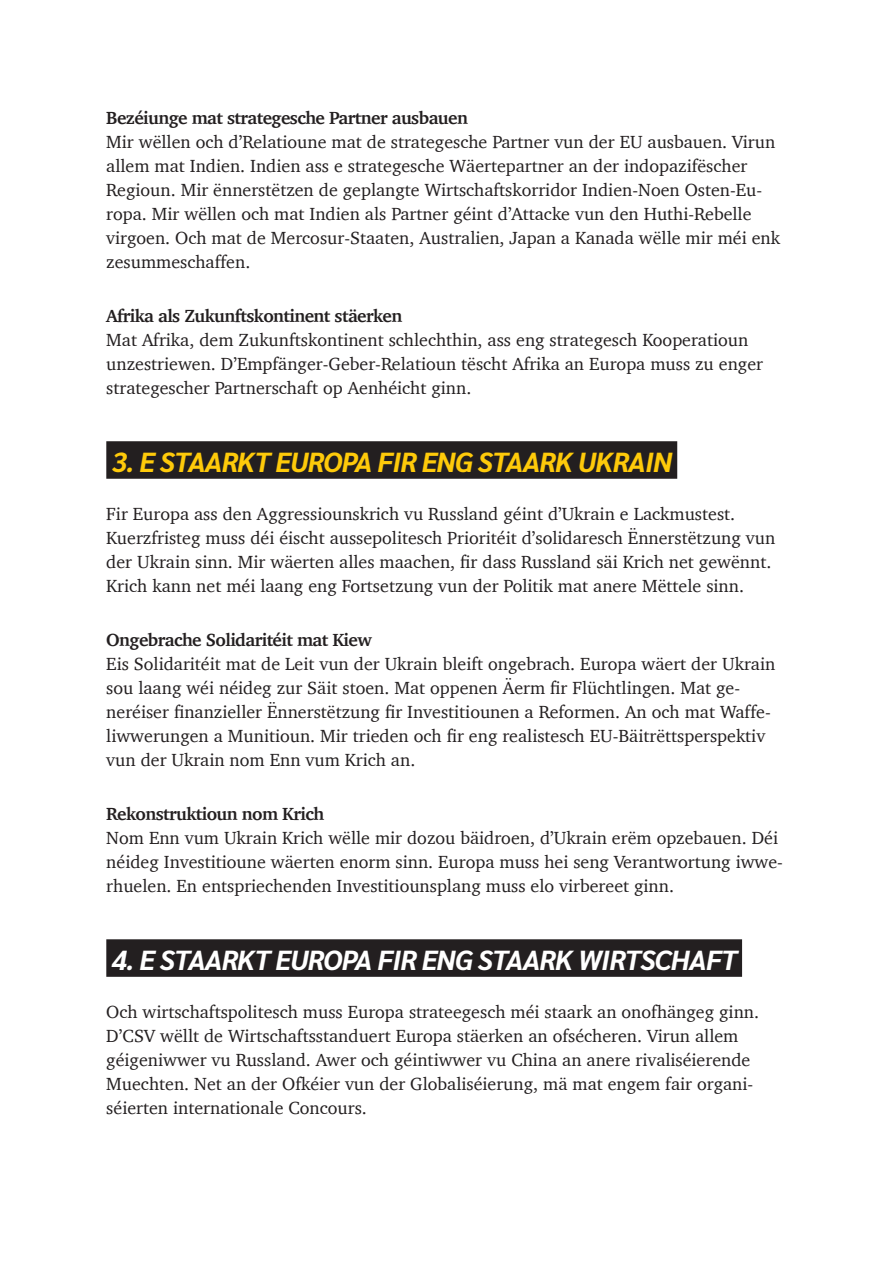
<style>
.page{position:relative;width:893px;height:1263px;background:#fff}
.page>*{position:absolute;margin:0;border:0;box-sizing:border-box;transform-origin:0 0}
.t1{font:italic 700 27.6px "Sarabun";letter-spacing:-.03em;color:#fff}
.t2{font:italic 700 27.6px "Sarabun";letter-spacing:-.03em;color:#feca0a}
.t3{font:18px/24px "Charter";color:#231f20}
.t4{font:700 18px "Charter";letter-spacing:-.03em;color:#231f20}
</style>
<div class="page">
<div style="left:106px;top:441px;width:571px;height:38px;background:#231f20"></div>
<div style="left:106px;top:939px;width:636px;height:38px;background:#231f20"></div>
<p class="t4" style="left:106px;top:102px;width:363px">Bezéiunge mat strategesche Partner ausbauen</p>
<p class="t3" style="left:106px;top:130px;width:675px">Mir wëllen och d’Relatioune mat de strategesche Partner vun der EU ausbauen. Virun allem mat Indien. Indien ass e strategesche Wäertepartner an der indopazifëscher Regioun. Mir ënnerstëtzen de geplangte Wirtschaftskorridor Indien-Noen Osten-Eu&shy;ropa. Mir wëllen och mat Indien als Partner géint d’Attacke vun den Huthi-Rebelle virgoen. Och mat de Mercosur-Staaten, Australien, Japan a Kanada wëlle mir méi enk zesummeschaffen.</p>
<p class="t4" style="left:106px;top:300px;width:298px">Afrika als Zukunftskontinent stäerken</p>
<p class="t3" style="left:106px;top:328px;width:658px">Mat Afrika, dem Zukunftskontinent schlechthin, ass eng strategesch Kooperatioun unzestriewen. D’Empfänger-Geber-Relatioun tëscht Afrika an Europa muss zu enger strategescher Partnerschaft op Aenhéicht ginn.</p>
<h1 class="t2" style="left:112px;top:446px;width:562px">3. E STAARKT EUROPA FIR ENG STAARK UKRAIN</h1>
<p class="t3" style="left:106px;top:502px;width:670px">Fir Europa ass den Aggressiounskrich vu Russland géint d’Ukrain e Lackmustest.<br>Kuerzfristeg muss déi éischt aussepolitesch Prioritéit d’solidaresch Ënnerstëtzung vun der Ukrain sinn. Mir wäerten alles maachen, fir dass Russland säi Krich net gewënnt.<br>Krich kann net méi laang eng Fortsetzung vun der Politik mat anere Mëttele sinn.</p>
<p class="t4" style="left:106px;top:624px;width:267px">Ongebrache Solidaritéit mat Kiew</p>
<p class="t3" style="left:106px;top:652px;width:670px">Eis Solidaritéit mat de Leit vun der Ukrain bleift ongebrach. Europa wäert der Ukrain sou laang wéi néideg zur Säit stoen. Mat oppenen Äerm fir Flüchtlingen. Mat ge&shy;neréiser finanzieller Ënnerstëtzung fir Investitiounen a Reformen. An och mat Waffe&shy;liwwerungen a Munitioun. Mir trieden och fir eng realistesch EU-Bäitrëttsperspektiv vun der Ukrain nom Enn vum Krich an.</p>
<p class="t4" style="left:106px;top:798px;width:219px">Rekonstruktioun nom Krich</p>
<p class="t3" style="left:106px;top:825px;width:678px">Nom Enn vum Ukrain Krich wëlle mir dozou bäidroen, d’Ukrain erëm opzebauen. Déi néideg Investitioune wäerten enorm sinn. Europa muss hei seng Verantwortung iwwe&shy;rhuelen. En entspriechenden Investitiounsplang muss elo virbereet ginn.</p>
<h1 class="t1" style="left:112px;top:944px;width:627px">4. E STAARKT EUROPA FIR ENG STAARK WIRTSCHAFT</h1>
<p class="t3" style="left:106px;top:1000px;width:654px">Och wirtschaftspolitesch muss Europa strateegesch méi staark an onofhängeg ginn.<br>D’CSV wëllt de Wirtschaftsstanduert Europa stäerken an ofsécheren. Virun allem géigeniwwer vu Russland. Awer och géintiwwer vu China an anere rivaliséierende Muechten. Net an der Ofkéier vun der Globaliséierung, mä mat engem fair organi&shy;séierten internationale Concours.</p>
</div>
